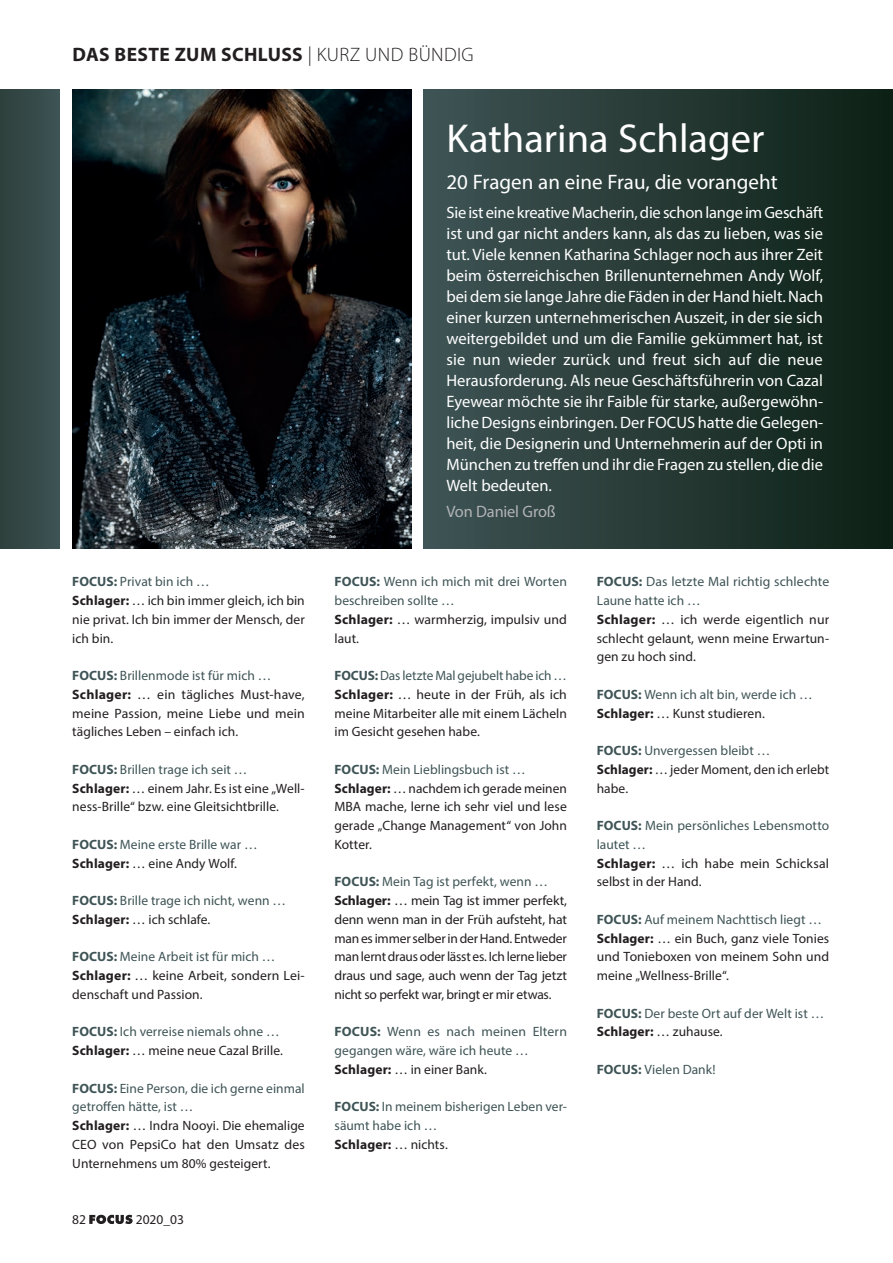
<style>
.page{position:relative;width:893px;height:1263px;background:#fff}
.page>*{position:absolute;margin:0;border:0;box-sizing:border-box;transform-origin:0 0}
.t1{font:40.5px "Myriad Pro";color:#fff}
.t2{font:21px "Myriad Pro";color:#fff}
.t3{font:700 19.5px "Myriad Pro";letter-spacing:.02em;color:#231f20}
.t4{font:16.5px/21px "Myriad Pro";color:#fff;text-align:justify}
.t5{font:16.5px "Myriad Pro";letter-spacing:-.01em;color:#b2b3b7}
.t6{font:13.5px/18.8px "Myriad Pro";letter-spacing:.005em;color:#231f20}
.t7{font:13.5px/18.8px "Myriad Pro";letter-spacing:.005em;color:#3f5456}
.t8{font:13.5px/18.8px "Myriad Pro";letter-spacing:-.015em;color:#231f20}
.s1{font-weight:300}
.s2{font-weight:700;color:#3f5456}
.s3{color:#3f5456}
.s4{font-weight:700}
.s5{font-weight:700;color:#231f20}
.s6{color:#231f20}
</style>
<div class="page">
<img style="left:72px;top:89px;width:339px;height:460px">
<div style="left:424px;top:89px;width:469px;height:460px;background:linear-gradient(to right,#405355,#0c2015)"></div>
<div style="left:0;top:89px;width:59px;height:460px;background:#354948"></div>
<svg style="left:89px;top:1215px;width:44px;height:9px"></svg>
<h3 class="t3" style="left:72px;top:42px;width:403px">DAS BESTE ZUM SCHLUSS <span class="s1">| KURZ UND BÜNDIG</span></h3>
<p class="t6" style="left:72px;top:572px;width:234px"><span class="s2">FOCUS:</span> <span class="s3">Privat bin ich …<br></span><span class="s4">Schlager:</span> … ich bin immer gleich, ich bin nie privat. Ich bin immer der Mensch, der ich bin.</p>
<p class="t6" style="left:72px;top:666px;width:234px"><span class="s2">FOCUS:</span> <span class="s3">Brillenmode ist für mich … </span><span class="s4">Schlager:</span> … ein tägliches Must-have, meine Passion, meine Liebe und mein tägliches Leben – einfach ich.</p>
<p class="t6" style="left:72px;top:760px;width:234px"><span class="s2">FOCUS:</span> <span class="s3">Brillen trage ich seit …<br></span><span class="s4">Schlager:</span> … einem Jahr. Es ist eine „Well&shy;ness-Brille“ bzw. eine Gleitsichtbrille.</p>
<p class="t7" style="left:72px;top:835px;width:187px"><span class="s4">FOCUS:</span> Meine erste Brille war …<br><span class="s5">Schlager:</span> <span class="s6">… eine Andy Wolf.</span></p>
<p class="t7" style="left:72px;top:891px;width:215px"><span class="s4">FOCUS:</span> Brille trage ich nicht, wenn …<br><span class="s5">Schlager:</span> <span class="s6">… ich schlafe.</span></p>
<p class="t6" style="left:72px;top:947px;width:234px"><span class="s2">FOCUS:</span> <span class="s3">Meine Arbeit ist für mich …<br></span><span class="s4">Schlager:</span> … keine Arbeit, sondern Lei&shy;denschaft und Passion.</p>
<p class="t7" style="left:72px;top:1022px;width:212px"><span class="s4">FOCUS:</span> Ich verreise niemals ohne …<br><span class="s5">Schlager:</span> <span class="s6">… meine neue Cazal Brille.</span></p>
<p class="t6" style="left:72px;top:1078px;width:234px"><span class="s2">FOCUS:</span> <span class="s3">Eine Person, die ich gerne einmal getroffen hätte, ist …<br></span><span class="s4">Schlager:</span> … Indra Nooyi. Die ehemalige CEO von PepsiCo hat den Umsatz des Unternehmens um 80% gesteigert.</p>
<p class="t6" style="left:72px;top:1210px;width:15px">82</p>
<p class="t6" style="left:136px;top:1210px;width:50px">2020_03</p>
<h1 class="t1" style="left:446px;top:113px;width:319px">Katharina Schlager</h1>
<h2 class="t2" style="left:446px;top:169px;width:333px">20 Fragen an eine Frau, die vorangeht</h2>
<p class="t4" style="left:446px;top:202px;width:378px">Sie ist eine kreative Macherin, die schon lange im Geschäft ist und gar nicht anders kann, als das zu lieben, was sie tut. Viele kennen Katharina Schlager noch aus ihrer Zeit beim österreichischen Brillenunternehmen Andy Wolf, bei dem sie lange Jahre die Fäden in der Hand hielt. Nach einer kurzen unternehmerischen Auszeit, in der sie sich weitergebildet und um die Familie gekümmert hat, ist sie nun wieder zurück und freut sich auf die neue Herausforderung. Als neue Geschäftsführerin von Cazal Eyewear möchte sie ihr Faible für starke, außergewöhn&shy;liche Designs einbringen. Der FOCUS hatte die Gelegen&shy;heit, die Designerin und Unternehmerin auf der Opti in München zu treffen und ihr die Fragen zu stellen, die die Welt bedeuten.</p>
<p class="t5" style="left:446px;top:501px;width:111px">Von Daniel Groß</p>
<p class="t7" style="left:334px;top:572px;width:234px"><span class="s4">FOCUS:</span> Wenn ich mich mit drei Worten beschreiben sollte …<br><span class="s5">Schlager:</span> <span class="s6">… warmherzig, impulsiv und laut.</span></p>
<p class="t6" style="left:334px;top:666px;width:234px;text-align:justify"><span class="s2">FOCUS:</span> <span class="s3">Das letzte Mal gejubelt habe ich … </span><span class="s4">Schlager:</span> … heute in der Früh, als ich meine Mitarbeiter alle mit einem Lächeln im Gesicht gesehen habe.</p>
<p class="t6" style="left:334px;top:760px;width:234px"><span class="s2">FOCUS:</span> <span class="s3">Mein Lieblingsbuch ist …<br></span><span class="s4">Schlager:</span> … nachdem ich gerade meinen<br>MBA mache, lerne ich sehr viel und lese gerade „Change Management“ von John<br>Kotter.</p>
<p class="t8" style="left:334px;top:872px;width:234px"><span class="s2">FOCUS:</span> <span class="s3">Mein Tag ist perfekt, wenn … </span><span class="s4">Schlager:</span> … mein Tag ist immer perfekt, denn wenn man in der Früh aufsteht, hat man es immer selber in der Hand. Entweder man lernt draus oder lässt es. Ich lerne lieber draus und sage, auch wenn der Tag jetzt nicht so perfekt war, bringt er mir etwas.</p>
<p class="t7" style="left:334px;top:1022px;width:234px"><span class="s4">FOCUS:</span> Wenn es nach meinen Eltern gegangen wäre, wäre ich heute …<br><span class="s5">Schlager:</span> <span class="s6">… in einer Bank.</span></p>
<p class="t7" style="left:334px;top:1097px;width:234px"><span class="s4">FOCUS:</span> In meinem bisherigen Leben ver&shy;säumt habe ich …<br><span class="s5">Schlager:</span> <span class="s6">… nichts.</span></p>
<p class="t6" style="left:597px;top:572px;width:234px"><span class="s2">FOCUS:</span> <span class="s3">Das letzte Mal richtig schlechte<br>Laune hatte ich …<br></span><span class="s4">Schlager:</span> … ich werde eigentlich nur schlecht gelaunt, wenn meine Erwartun&shy;gen zu hoch sind.</p>
<p class="t7" style="left:597px;top:685px;width:218px"><span class="s4">FOCUS:</span> Wenn ich alt bin, werde ich …<br><span class="s5">Schlager:</span> <span class="s6">… Kunst studieren.</span></p>
<p class="t6" style="left:597px;top:741px;width:234px"><span class="s2">FOCUS:</span> <span class="s3">Unvergessen bleibt …<br></span><span class="s4">Schlager:</span> … jeder Moment, den ich erlebt habe.</p>
<p class="t6" style="left:597px;top:816px;width:234px"><span class="s2">FOCUS:</span> <span class="s3">Mein persönliches Lebensmotto lautet …<br></span><span class="s4">Schlager:</span> … ich habe mein Schicksal selbst in der Hand.</p>
<p class="t6" style="left:597px;top:910px;width:234px"><span class="s2">FOCUS:</span> <span class="s3">Auf meinem Nachttisch liegt … </span><span class="s4">Schlager:</span> … ein Buch, ganz viele Tonies und Tonieboxen von meinem Sohn und meine „Wellness-Brille“.</p>
<p class="t7" style="left:597px;top:1003px;width:229px"><span class="s4">FOCUS:</span> Der beste Ort auf der Welt ist …<br><span class="s5">Schlager:</span> <span class="s6">… zuhause.</span></p>
<p class="t7" style="left:597px;top:1060px;width:120px"><span class="s4">FOCUS:</span> Vielen Dank!</p>
</div>
